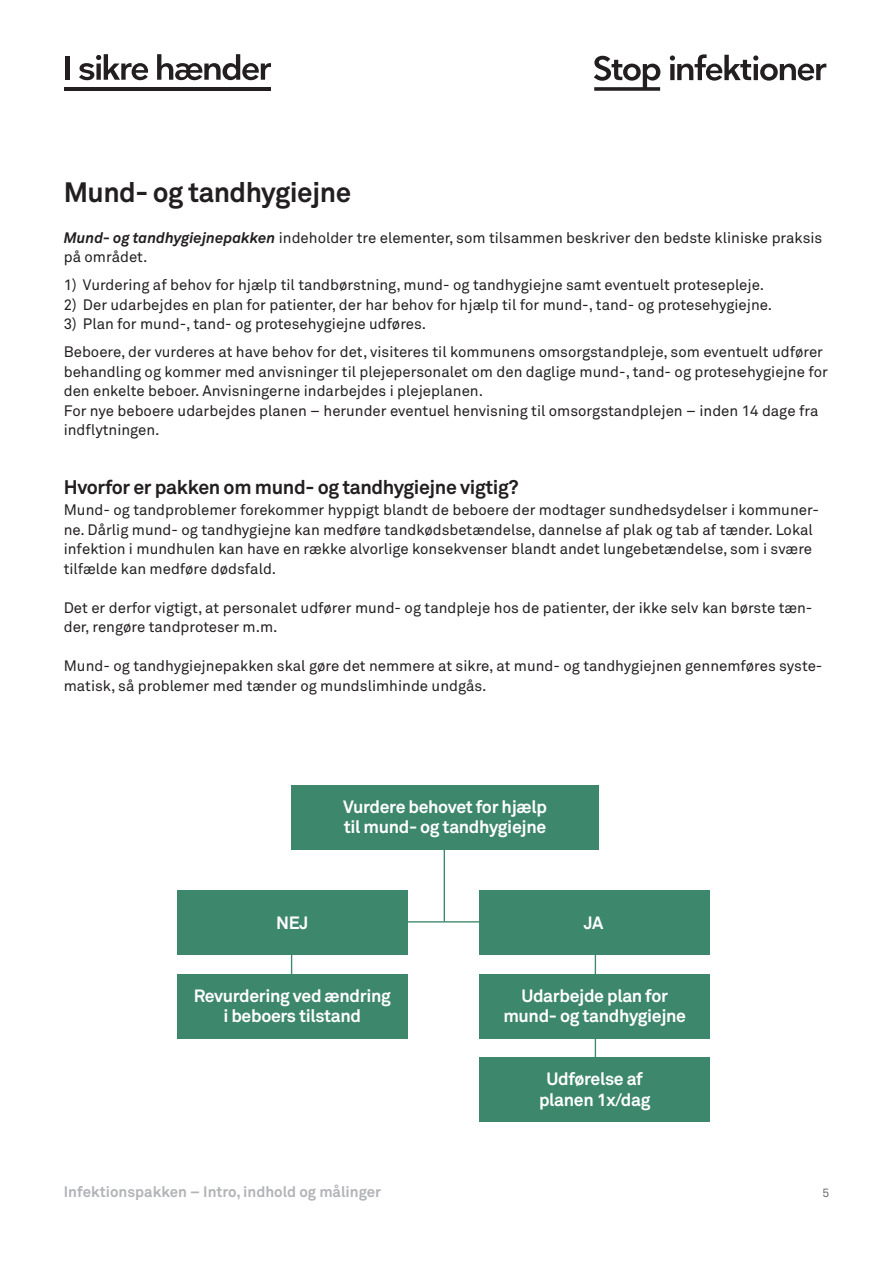
<style>
.page{position:relative;width:893px;height:1263px;background:#fff}
.page>*{position:absolute;margin:0;border:0;box-sizing:border-box;transform-origin:0 0}
.t1{font:700 27.75px "Akkurat";letter-spacing:-.02em;color:#231f20}
.t2{font:700 19.5px "Akkurat";letter-spacing:-.02em;color:#231f20}
.t3{font:700 17.7px/20.4px "Akkurat";letter-spacing:-.02em;color:#fff;text-align:center}
.t4{font:15px/19.5px "Akkurat";color:#231f20}
.t5{font:700 15px "Akkurat";color:#b2b3b7}
.t6{font:12px "Akkurat";color:#6c6d70}
.s1{font-weight:700;font-style:italic}
</style>
<div class="page">
<hr style="left:65px;top:87px;width:206px;height:3px;background:#231f20">
<div style="left:65px;top:56px;width:5px;height:24px;background:#231f20"></div>
<svg style="left:79px;top:54px;width:69px;height:26px"></svg>
<svg style="left:157px;top:54px;width:114px;height:26px"></svg>
<svg style="left:594px;top:54px;width:232px;height:37px"></svg>
<hr style="left:444px;top:838px;width:1px;height:83px;background:#3d876c">
<hr style="left:285px;top:921px;width:249px;height:1px;background:#3d876c">
<hr style="left:291px;top:938px;width:1px;height:50px;background:#3d876c">
<hr style="left:595px;top:897px;width:1px;height:190px;background:#3d876c">
<div style="left:291px;top:785px;width:308px;height:64px;background:#3d876c"></div>
<div style="left:177px;top:974px;width:231px;height:64px;background:#3d876c"></div>
<div style="left:479px;top:974px;width:231px;height:64px;background:#3d876c"></div>
<div style="left:479px;top:891px;width:231px;height:64px;background:#3d876c"></div>
<div style="left:177px;top:891px;width:231px;height:64px;background:#3d876c"></div>
<div style="left:479px;top:1057px;width:231px;height:65px;background:#3d876c"></div>
<h1 class="t1" style="left:64px;top:175px;width:289px">Mund- og tandhygiejne</h1>
<p class="t4" style="left:64px;top:228px;width:760px"><span class="s1">Mund- og tandhygiejnepakken</span> indeholder tre elementer, som tilsammen beskriver den bedste kliniske praksis på området.</p>
<p class="t4" style="left:64px;top:276px;width:702px">1) Vurdering af behov for hjælp til tandbørstning, mund- og tandhygiejne samt eventuelt protesepleje.</p>
<p class="t4" style="left:64px;top:295px;width:710px">2) Der udarbejdes en plan for patienter, der har behov for hjælp til for mund-, tand- og protesehygiejne.</p>
<p class="t4" style="left:64px;top:310px;width:761px;line-height:28px">3) Plan for mund-, tand- og protesehygiejne udføres.<br>Beboere, der vurderes at have behov for det, visiteres til kommunens omsorgstandpleje, som eventuelt udfører</p>
<p class="t4" style="left:64px;top:362px;width:765px">behandling og kommer med anvisninger til plejepersonalet om den daglige mund-, tand- og protesehygiejne for den enkelte beboer. Anvisningerne indarbejdes i plejeplanen.<br>For nye beboere udarbejdes planen – herunder eventuel henvisning til omsorgstandplejen – inden 14 dage fra indflytningen.</p>
<h2 class="t2" style="left:64px;top:475px;width:456px">Hvorfor er pakken om mund- og tandhygiejne vigtig?</h2>
<p class="t4" style="left:64px;top:501px;width:757px">Mund- og tandproblemer forekommer hyppigt blandt de beboere der modtager sundhedsydelser i kommuner&shy;ne. Dårlig mund- og tandhygiejne kan medføre tandkødsbetændelse, dannelse af plak og tab af tænder. Lokal infektion i mundhulen kan have en række alvorlige konsekvenser blandt andet lungebetændelse, som i svære tilfælde kan medføre dødsfald.</p>
<p class="t4" style="left:64px;top:598px;width:750px">Det er derfor vigtigt, at personalet udfører mund- og tandpleje hos de patienter, der ikke selv kan børste tæn&shy;der, rengøre tandproteser m.m.</p>
<p class="t4" style="left:64px;top:657px;width:760px">Mund- og tandhygiejnepakken skal gøre det nemmere at sikre, at mund- og tandhygiejnen gennemføres syste&shy;matisk, så problemer med tænder og mundslimhinde undgås.</p>
<p class="t3" style="left:343px;top:797px;width:205px;text-align:left">Vurdere behovet for hjælp til mund- og tandhygiejne</p>
<p class="t3" style="left:276px;top:912px;width:33px">NEJ</p>
<p class="t3" style="left:584px;top:912px;width:21px">JA</p>
<p class="t3" style="left:194px;top:985px;width:199px">Revurdering ved ændring i beboers tilstand</p>
<p class="t3" style="left:503px;top:985px;width:184px">Udarbejde plan for mund- og tandhygiejne</p>
<p class="t3" style="left:539px;top:1069px;width:113px">Udførelse af planen 1x/dag</p>
<p class="t5" style="left:64px;top:1182px;width:319px">Infektionspakken – Intro, indhold og målinger</p>
<p class="t6" style="left:822px;top:1185px;width:8px">5</p>
</div>
